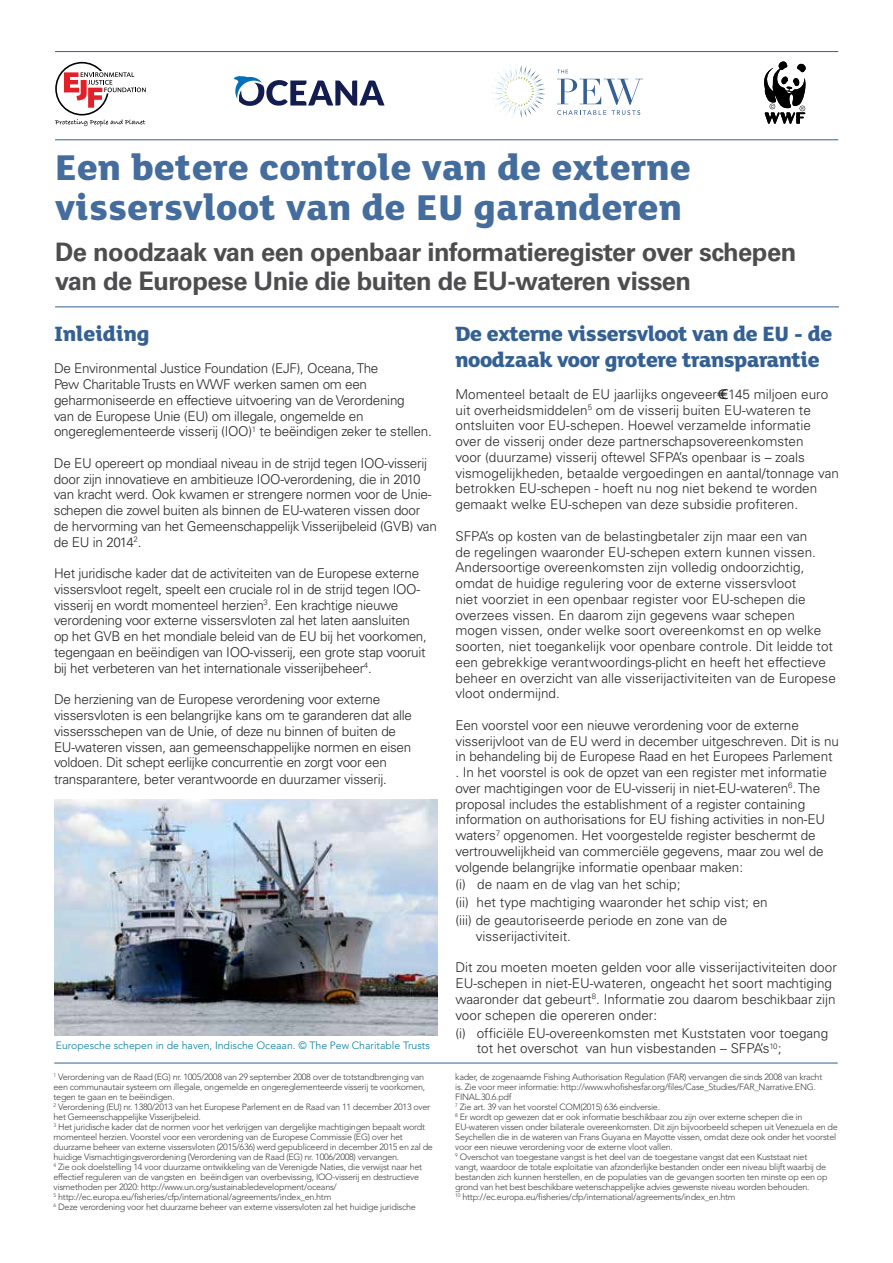
<style>
.page{position:relative;width:893px;height:1263px;background:#fff}
.page>*{position:absolute;margin:0;border:0;box-sizing:border-box;transform-origin:0 0}
.t1{font:800 39px/40.5px "FS Lola";letter-spacing:.01em;color:#446d9d}
.t2{font:700 25.5px/28.5px "Univers";letter-spacing:-.02em;color:#4d4d4f}
.t3{font:800 22.5px/25.5px "FS Lola";letter-spacing:-.02em;color:#346094}
.t4{font:800 22.5px "FS Lola";color:#346094}
.t5{font:300 13.5px/15.8px "Univers";letter-spacing:-.01em;color:#292829}
.t6{font:300 10.5px "Avenir";color:#007c9e}
.t7{font:300 9px/10.1px "Avenir";letter-spacing:-.03em;color:#414042}
.s1{font-family:"Arial";font-weight:400}
</style>
<div class="page">
<hr style="left:55px;top:140px;width:783px;height:1px;background:#346094">
<hr style="left:55px;top:51px;width:783px;height:1px;background:#346094">
<hr style="left:54px;top:1063px;width:784px;height:1px;background:#346094">
<svg style="left:557px;top:79px;width:86px;height:36px"></svg>
<svg style="left:557px;top:70px;width:11px;height:3px"></svg>
<svg style="left:491px;top:64px;width:55px;height:54px"></svg>
<svg style="left:764px;top:61px;width:42px;height:63px"></svg>
<hr style="left:55px;top:307px;width:784px;height:1px;background:#346094">
<svg style="left:55px;top:62px;width:91px;height:65px"></svg>
<svg style="left:234px;top:76px;width:151px;height:30px"></svg>
<img style="left:54px;top:799px;width:384px;height:236px">
<h1 class="t1" style="left:55px;top:145px;width:637px">Een betere controle van de externe vissersvloot van de EU garanderen</h1>
<h2 class="t2" style="left:55px;top:238px;width:743px">De noodzaak van een openbaar informatieregister over schepen van de Europese Unie die buiten de EU-wateren vissen</h2>
<h3 class="t4" style="left:54px;top:318px;width:97px">Inleiding</h3>
<p class="t5" style="left:54px;top:360px;width:379px">De Environmental Justice Foundation (EJF), Oceana, The<br>Pew Charitable Trusts en WWF werken samen om een geharmoniseerde en effectieve uitvoering van de Verordening<br>van de Europese Unie (EU) om illegale, ongemelde en ongereglementeerde visserij (IOO)<sup>1</sup> te beëindigen zeker te stellen.</p>
<p class="t5" style="left:54px;top:455px;width:384px">De EU opereert op mondiaal niveau in de strijd tegen IOO-visserij door zijn innovatieve en ambitieuze IOO-verordening, die in 2010 van kracht werd. Ook kwamen er strengere normen voor de Unie&shy;schepen die zowel buiten als binnen de EU-wateren vissen door de hervorming van het Gemeenschappelijk Visserijbeleid (GVB) van de EU in 2014<sup>2</sup>.</p>
<p class="t5" style="left:54px;top:565px;width:374px">Het juridische kader dat de activiteiten van de Europese externe vissersvloot regelt, speelt een cruciale rol in de strijd tegen IOO&shy;visserij en wordt momenteel herzien<sup>3</sup>. Een krachtige nieuwe verordening voor externe vissersvloten zal het laten aansluiten op het GVB en het mondiale beleid van de EU bij het voorkomen, tegengaan en beëindigen van IOO-visserij, een grote stap vooruit bij het verbeteren van het internationale visserijbeheer<sup>4</sup>.</p>
<p class="t5" style="left:54px;top:691px;width:360px">De herziening van de Europese verordening voor externe vissersvloten is een belangrijke kans om te garanderen dat alle vissersschepen van de Unie, of deze nu binnen of buiten de EU-wateren vissen, aan gemeenschappelijke normen en eisen voldoen. Dit schept eerlijke concurrentie en zorgt voor een transparantere, beter verantwoorde en duurzamer visserij.</p>
<h3 class="t3" style="left:455px;top:320px;width:378px">De externe vissersvloot van de EU - de noodzaak voor grotere transparantie</h3>
<p class="t5" style="left:455px;top:386px;width:385px">Momenteel betaalt de EU jaarlijks ongeveer€<span class="s1">€</span>145 miljoen euro uit overheidsmiddelen<sup>5</sup> om de visserij buiten EU-wateren te ontsluiten voor EU-schepen. Hoewel verzamelde informatie over de visserij onder deze partnerschapsovereenkomsten<br>voor (duurzame) visserij oftewel SFPA’s openbaar is – zoals vismogelijkheden, betaalde vergoedingen en aantal/tonnage van betrokken EU-schepen - hoeft nu nog niet bekend te worden gemaakt welke EU-schepen van deze subsidie profiteren.</p>
<p class="t5" style="left:455px;top:528px;width:382px">SFPA’s op kosten van de belastingbetaler zijn maar een van<br>de regelingen waaronder EU-schepen extern kunnen vissen.<br>Andersoortige overeenkomsten zijn volledig ondoorzichtig, omdat de huidige regulering voor de externe vissersvloot<br>niet voorziet in een openbaar register voor EU-schepen die overzees vissen. En daarom zijn gegevens waar schepen mogen vissen, onder welke soort overeenkomst en op welke soorten, niet toegankelijk voor openbare controle. Dit leidde tot een gebrekkige verantwoordings-plicht en heeft het effectieve beheer en overzicht van alle visserijactiviteiten van de Europese vloot ondermijnd.</p>
<p class="t5" style="left:455px;top:717px;width:385px">Een voorstel voor een nieuwe verordening voor de externe visserijvloot van de EU werd in december uitgeschreven. Dit is nu in behandeling bij de Europese Raad en het Europees Parlement . In het voorstel is ook de opzet van een register met informatie over machtigingen voor de EU-visserij in niet-EU-wateren<sup>6</sup>. The proposal includes the establishment of a register containing information on authorisations for EU fishing activities in non-EU waters<sup>7</sup> opgenomen. Het voorgestelde register beschermt de vertrouwelijkheid van commerciële gegevens, maar zou wel de volgende belangrijke informatie openbaar maken:</p>
<p class="t5" style="left:455px;top:875px;width:314px;line-height:17.9px">(i) de naam en de vlag van het schip;<br>(ii) het type machtiging waaronder het schip vist; en (iii) de geautoriseerde periode en zone van de</p>
<p class="t5" style="left:476px;top:928px;width:97px">visserijactiviteit.</p>
<p class="t5" style="left:455px;top:959px;width:383px">Dit zou moeten moeten gelden voor alle visserijactiviteiten door EU-schepen in niet-EU-wateren, ongeacht het soort machtiging waaronder dat gebeurt<sup>8</sup>. Informatie zou daarom beschikbaar zijn voor schepen die opereren onder:</p>
<p class="t5" style="left:477px;top:1024px;width:353px;text-indent:-21px">(i) officiële EU-overeenkomsten met Kuststaten voor toegang tot het overschot van hun visbestanden – SFPA’s<sup>10</sup>;</p>
<p class="t6" style="left:56px;top:1039px;width:375px">Europesche schepen in de haven, Indische Oceaan. © The Pew Charitable Trusts</p>
<p class="t7" style="left:54px;top:1071px;width:381px"><sup>1</sup> Verordening van de Raad (EG) nr. 1005/2008 van 29 september 2008 over de totstandbrenging van een communautair systeem om illegale, ongemelde en ongereglementeerde visserij te voorkomen, tegen te gaan en te beëindigen.<br><sup>2</sup> Verordening (EU) nr. 1380/2013 van het Europese Parlement en de Raad van 11 december 2013 over het Gemeenschappelijke Visserijbeleid.<br><sup>3</sup> Het juridische kader dat de normen voor het verkrijgen van dergelijke machtigingen bepaalt wordt momenteel herzien. Voorstel voor een verordening van de Europese Commissie (EG) over het duurzame beheer van externe vissersvloten (2015/636) werd gepubliceerd in december 2015 en zal de huidige Vismachtigingsverordening (Verordening van de Raad (EG) nr. 1006/2008) vervangen.<br><sup>4</sup> Zie ook doelstelling 14 voor duurzame ontwikkeling van de Verenigde Naties, die verwijst naar het effectief reguleren van de vangsten en beëindigen van overbevissing, IOO-visserij en destructieve vismethoden per 2020: http://www.un.org/sustainabledevelopment/oceans/<br><sup>5</sup> http://ec.europa.eu/fisheries/cfp/international/agreements/index_en.htm<br><sup>6</sup> Deze verordening voor het duurzame beheer van externe vissersvloten zal het huidige juridische</p>
<p class="t7" style="left:455px;top:1071px;width:384px">kader, de zogenaamde Fishing Authorisation Regulation (FAR) vervangen die sinds 2008 van kracht<br>is. Zie voor meer informatie: http://www.whofishesfar.org/files/Case_Studies/FAR_Narrative.ENG.<br>FINAL.30.6.pdf<br><sup>7</sup> Zie art. 39 van het voorstel COM(2015) 636 eindversie.<br><sup>8</sup> Er wordt op gewezen dat er ook informatie beschikbaar zou zijn over externe schepen die in EU-wateren vissen onder bilaterale overeenkomsten. Dit zijn bijvoorbeeld schepen uit Venezuela en de Seychellen die in de wateren van Frans Guyana en Mayotte vissen, omdat deze ook onder het voorstel voor een nieuwe verordening voor de externe vloot vallen.<br><sup>9</sup> Overschot van toegestane vangst is het deel van de toegestane vangst dat een Kuststaat niet<br>vangt, waardoor de totale exploitatie van afzonderlijke bestanden onder een niveau blijft waarbij de bestanden zich kunnen herstellen, en de populaties van de gevangen soorten ten minste op een op grond van het best beschikbare wetenschappelijke advies gewenste niveau worden behouden.<br><sup>10</sup> http://ec.europa.eu/fisheries/cfp/international/agreements/index_en.htm</p>
</div>
